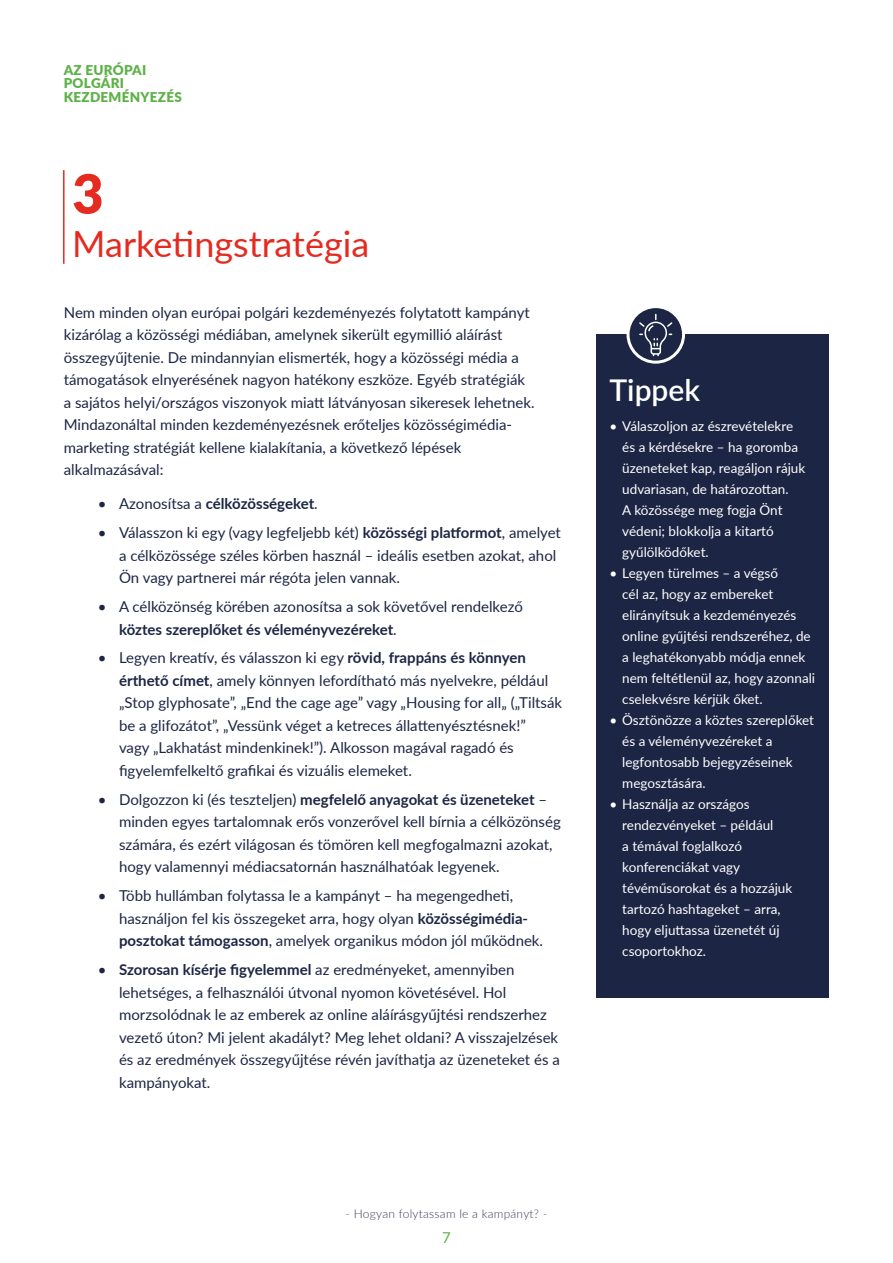
<style>
.page{position:relative;width:893px;height:1263px;background:#fff}
.page>*{position:absolute;margin:0;border:0;box-sizing:border-box;transform-origin:0 0}
.t1{font:900 54px "Lato";color:#e52a20}
.t2{font:36px "Lato";color:#e52a20}
.t3{font:600 30px "Lato";color:#fff}
.t4{font:15px/22.5px "Lato";color:#1c2543}
.t5{font:700 15px "Lato";letter-spacing:-.005em;color:#1c2543}
.t6{font:15px "Lato";color:#5cb246}
.t7{font:13.5px/21px "Lato";color:#fff}
.t8{font:900 13.5px/13.5px "Lato";letter-spacing:.02em;color:#5cb246}
.t9{font:300 12px "Lato";letter-spacing:.02em;color:#3c3e5c}
.s1{font-weight:400}
.s2{font-weight:700}
</style>
<div class="page">
<hr style="left:63px;top:170px;width:2px;height:94px;background:#e52a20">
<div style="left:597px;top:334px;width:232px;height:664px;background:#1c2543"></div>
<svg style="left:628px;top:307px;width:55px;height:55px"></svg>
<div style="left:626px;top:305px;width:59px;height:59px;border:3px solid #fff;border-radius:50%"></div>
<svg style="left:639px;top:314px;width:33px;height:42px"></svg>
<p class="t8" style="left:64px;top:62px;width:120px">AZ EURÓPAI<br>POLGÁRI<br>KEZDEMÉNYEZÉS</p>
<h1 class="t1" style="left:72px;top:153px;width:33px">3</h1>
<h2 class="t2" style="left:72px;top:218px;width:299px">Marketingstratégia</h2>
<p class="t4" style="left:64px;top:300px;width:472px">Nem minden olyan európai polgári kezdeményezés folytatott kampányt kizárólag a közösségi médiában, amelynek sikerült egymillió aláírást összegyűjtenie. De mindannyian elismerték, hogy a közösségi média a támogatások elnyerésének nagyon hatékony eszköze. Egyéb stratégiák a sajátos helyi/országos viszonyok miatt látványosan sikeresek lehetnek.<br>Mindazonáltal minden kezdeményezésnek erőteljes közösségimédia&shy;marketing stratégiát kellene kialakítania, a következő lépések alkalmazásával:</p>
<p class="t5" style="left:98px;top:493px;width:221px"><span class="s1">• Azonosítsa a</span> célközösségeket<span class="s1">.</span></p>
<p class="t4" style="left:119px;top:521px;width:443px;text-indent:-21px">• Válasszon ki egy (vagy legfeljebb két) <span class="s2">közösségi platformot</span>, amelyet a célközössége széles körben használ – ideális esetben azokat, ahol<br>Ön vagy partnerei már régóta jelen vannak.</p>
<p class="t4" style="left:119px;top:595px;width:405px;text-indent:-21px">• A célközönség körében azonosítsa a sok követővel rendelkező <span class="s2">köztes szereplőket és véleményvezéreket</span>.</p>
<p class="t4" style="left:119px;top:646px;width:445px;text-indent:-21px">• Legyen kreatív, és válasszon ki egy <span class="s2">rövid, frappáns és könnyen érthető címet</span>, amely könnyen lefordítható más nyelvekre, például „Stop glyphosate”, „End the cage age” vagy „Housing for all„ („Tiltsák be a glifozátot”, „Vessünk véget a ketreces állattenyésztésnek!”<br>vagy „Lakhatást mindenkinek!”). Alkosson magával ragadó és figyelemfelkeltő grafikai és vizuális elemeket.</p>
<p class="t4" style="left:119px;top:787px;width:443px;text-indent:-21px">• Dolgozzon ki (és teszteljen) <span class="s2">megfelelő anyagokat és üzeneteket</span> – minden egyes tartalomnak erős vonzerővel kell bírnia a célközönség számára, és ezért világosan és tömören kell megfogalmazni azokat, hogy valamennyi médiacsatornán használhatóak legyenek.</p>
<p class="t4" style="left:119px;top:884px;width:426px;text-indent:-21px">• Több hullámban folytassa le a kampányt – ha megengedheti, használjon fel kis összegeket arra, hogy olyan <span class="s2">közösségimédia&shy;posztokat támogasson</span>, amelyek organikus módon jól működnek.</p>
<p class="t4" style="left:119px;top:958px;width:442px;text-indent:-21px">• <span class="s2">Szorosan kísérje figyelemmel</span> az eredményeket, amennyiben lehetséges, a felhasználói útvonal nyomon követésével. Hol morzsolódnak le az emberek az online aláírásgyűjtési rendszerhez vezető úton? Mi jelent akadályt? Meg lehet oldani? A visszajelzések és az eredmények összegyűjtése révén javíthatja az üzeneteket és a kampányokat.</p>
<p class="t9" style="left:346px;top:1206px;width:203px">- Hogyan folytassam le a kampányt? -</p>
<p class="t6" style="left:442px;top:1227px;width:10px">7</p>
<h3 class="t3" style="left:609px;top:368px;width:92px">Tippek</h3>
<p class="t7" style="left:622px;top:415px;width:185px;text-indent:-13px">• Válaszoljon az észrevételekre és a kérdésekre – ha goromba üzeneteket kap, reagáljon rájuk udvariasan, de határozottan.<br>A közössége meg fogja Önt védeni; blokkolja a kitartó gyűlölködőket.</p>
<p class="t7" style="left:622px;top:562px;width:194px;text-indent:-13px">• Legyen türelmes – a végső<br>cél az, hogy az embereket elirányítsuk a kezdeményezés online gyűjtési rendszeréhez, de a leghatékonyabb módja ennek nem feltétlenül az, hogy azonnali cselekvésre kérjük őket.</p>
<p class="t7" style="left:622px;top:709px;width:193px;text-indent:-13px">• Ösztönözze a köztes szereplőket és a véleményvezéreket a legfontosabb bejegyzéseinek megosztására.</p>
<p class="t7" style="left:622px;top:793px;width:172px;text-indent:-13px">• Használja az országos rendezvényeket – például<br>a témával foglalkozó konferenciákat vagy tévéműsorokat és a hozzájuk tartozó hashtageket – arra, hogy eljuttassa üzenetét új csoportokhoz.</p>
</div>
